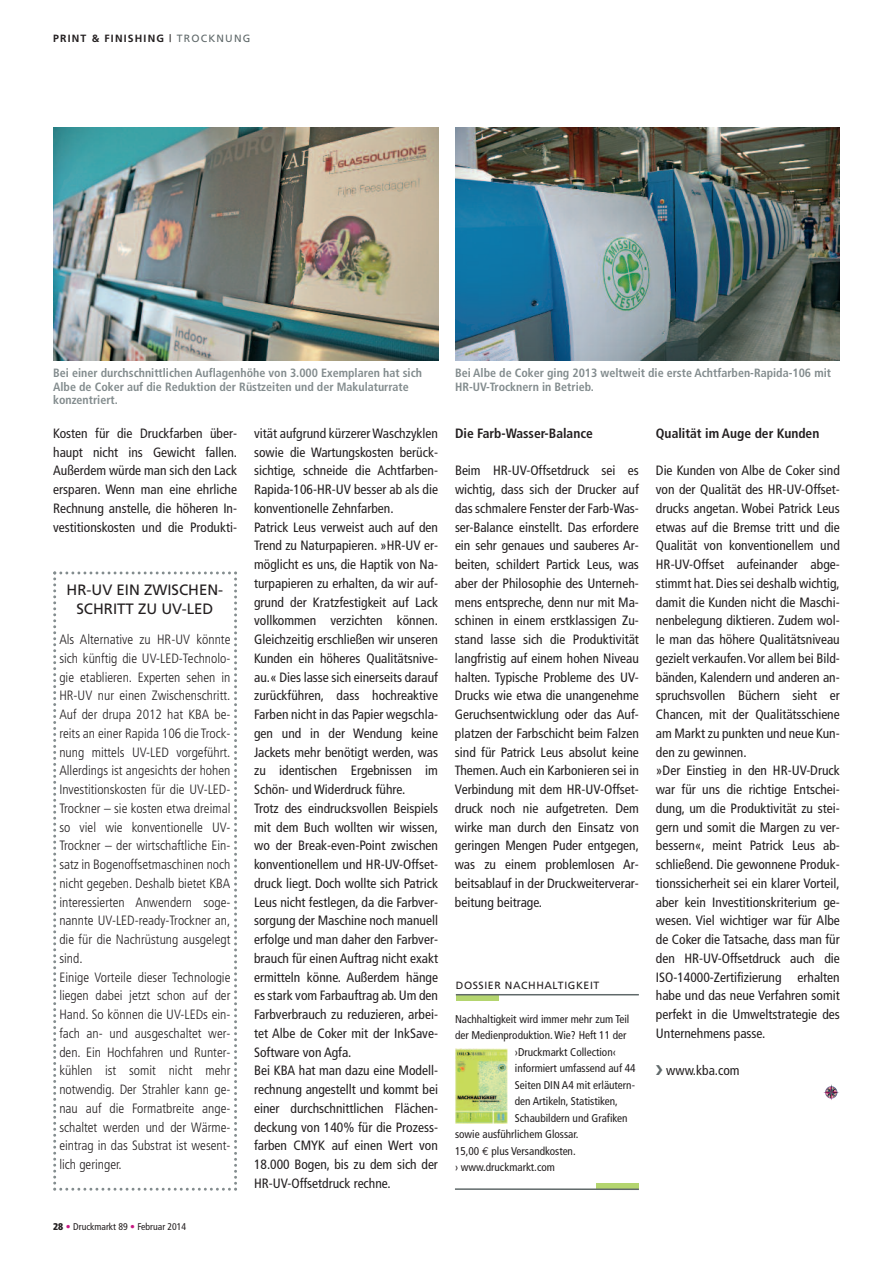
<style>
.page{position:relative;width:893px;height:1263px;background:#fff}
.page>*{position:absolute;margin:0;border:0;box-sizing:border-box;transform-origin:0 0}
.t1{font:15px/18.8px "Frutiger";color:#231f20;text-align:center}
.t2{font:condensed 13.5px/18.8px "Frutiger";color:#231f20;text-align:justify}
.t3{font:300 condensed 13.5px/18.8px "Frutiger";color:#231f20}
.t4{font:700 condensed 13.5px "Frutiger";color:#231f20}
.t5{font:700 condensed 12px/13.5px "Frutiger";color:#838c8e}
.t6{font:condensed 11.25px "Frutiger";color:#231f20}
.t7{font:700 10.5px "Frutiger";letter-spacing:.11em;color:#231f20}
.t8{font:10.5px "Frutiger";letter-spacing:.055em;color:#231f20}
.t9{font:condensed 9.75px "Frutiger";color:#231f20}
.s1{font-weight:400}
.s2{font-weight:400;color:#60696a}
.s3{font-family:"Euro Mono";font-stretch:normal}
.s4{font-weight:900}
.s5{font-weight:700;color:#c61882}
.s6{color:#c61882}
</style>
<div class="page">
<img style="left:455px;top:128px;width:385px;height:233px">
<img style="left:53px;top:128px;width:385px;height:233px">
<svg style="left:53px;top:571px;width:184px;height:620px"></svg>
<div style="left:456px;top:995px;width:42px;height:6px;background:#b4d56f"></div>
<hr style="left:456px;top:994px;width:183px;height:1px;background:#60696a">
<div style="left:596px;top:1183px;width:43px;height:6px;background:#b4d56f"></div>
<hr style="left:455px;top:1188px;width:184px;height:2px;background:#60696a">
<img style="left:455px;top:1049px;width:52px;height:74px">
<svg style="left:823px;top:1084px;width:13px;height:16px"></svg>
<svg style="left:832px;top:1086px;width:7px;height:10px"></svg>
<p class="t7" style="left:53px;top:34px;width:199px">PRINT &amp; FINISHING <span class="s1">|</span> <span class="s2">TROCKNUNG</span></p>
<p class="t5" style="left:53px;top:367px;width:370px">Bei einer durchschnittlichen Auflagenhöhe von 3.000 Exemplaren hat sich<br>Albe de Coker auf die Reduktion der Rüstzeiten und der Makulaturrate konzentriert.</p>
<p class="t5" style="left:455px;top:367px;width:377px">Bei Albe de Coker ging 2013 weltweit die erste Achtfarben-Rapida-106 mit<br>HR-UV-Trocknern in Betrieb.</p>
<p class="t2" style="left:53px;top:425px;width:185px">Kosten für die Druckfarben über&shy;haupt nicht ins Gewicht fallen.<br>Außerdem würde man sich den Lack ersparen. Wenn man eine ehrliche Rechnung anstelle, die höheren In&shy;vestitionskosten und die Produkti-</p>
<p class="t2" style="left:254px;top:425px;width:185px;text-align:left">vität aufgrund kürzererWaschzyklen sowie die Wartungskosten berück&shy;sichtige, schneide die Achtfarben-Rapida-106-HR-UV besser ab als die konventionelle Zehnfarben.<br>Patrick Leus verweist auch auf den Trend zu Naturpapieren. »HR-UV er&shy;möglicht es uns, die Haptik von Na&shy;turpapieren zu erhalten, da wir auf&shy;grund der Kratzfestigkeit auf Lack vollkommen verzichten können.<br>Gleichzeitig erschließen wir unseren Kunden ein höheres Qualitätsnive&shy;au.« Dies lasse sich einerseits darauf zurückführen, dass hochreaktive Farben nicht in das Papier wegschla&shy;gen und in der Wendung keine Jackets mehr benötigt werden, was zu identischen Ergebnissen im Schön- und Widerdruck führe.<br>Trotz des eindrucksvollen Beispiels mit dem Buch wollten wir wissen, wo der Break-even-Point zwischen konventionellem und HR-UV-Offset&shy;druck liegt. Doch wollte sich Patrick Leus nicht festlegen, da die Farbver&shy;sorgung der Maschine noch manuell erfolge und man daher den Farbver&shy;brauch für einen Auftrag nicht exakt ermitteln könne. Außerdem hänge es stark vom Farbauftrag ab.Um den Farbverbrauch zu reduzieren, arbei&shy;tet Albe de Coker mit der InkSave-Software von Agfa.<br>Bei KBA hat man dazu eine Modell&shy;rechnung angestellt und kommt bei einer durchschnittlichen Flächen&shy;deckung von 140% für die Prozess&shy;farben CMYK auf einen Wert von 18.000 Bogen, bis zu dem sich der HR-UV-Offsetdruck rechne.</p>
<p class="t4" style="left:455px;top:428px;width:139px">Die Farb-Wasser-Balance</p>
<p class="t2" style="left:455px;top:462px;width:185px">Beim HR-UV-Offsetdruck sei es wichtig, dass sich der Drucker auf das schmalere Fenster der Farb-Was&shy;ser-Balance einstellt. Das erfordere ein sehr genaues und sauberes Ar&shy;beiten, schildert Partick Leus, was aber der Philosophie des Unterneh&shy;mens entspreche, denn nur mit Ma&shy;schinen in einem erstklassigen Zu&shy;stand lasse sich die Produktivität langfristig auf einem hohen Niveau halten. Typische Probleme des UV-Drucks wie etwa die unangenehme Geruchsentwicklung oder das Auf&shy;platzen der Farbschicht beim Falzen sind für Patrick Leus absolut keine Themen.Auch ein Karbonieren sei in Verbindung mit dem HR-UV-Offset&shy;druck noch nie aufgetreten. Dem wirke man durch den Einsatz von geringen Mengen Puder entgegen, was zu einem problemlosen Ar&shy;beitsablauf in der Druckweiterverar&shy;beitung beitrage.</p>
<p class="t1" style="left:67px;top:582px;width:158px">HR-UV EIN ZWISCHEN-<br>SCHRITT ZU UV-LED</p>
<p class="t3" style="left:59px;top:631px;width:173px">Als Alternative zu HR-UV könnte sich künftig die UV-LED-Technolo&shy;gie etablieren. Experten sehen in<br>HR-UV nur einen Zwischenschritt.<br>Auf der drupa 2012 hat KBA be&shy;reits an einer Rapida 106 die Trock&shy;nung mittels UV-LED vorgeführt.<br>Allerdings ist angesichts der hohen<br>Investitionskosten für die UV-LED-<br>Trockner – sie kosten etwa dreimal so viel wie konventionelle UV-<br>Trockner – der wirtschaftliche Ein&shy;satz in Bogenoffsetmaschinen noch nicht gegeben. Deshalb bietet KBA interessierten Anwendern soge&shy;nannte UV-LED-ready-Trockner an, die für die Nachrüstung ausgelegt sind.<br>Einige Vorteile dieser Technologie liegen dabei jetzt schon auf der<br>Hand. So können die UV-LEDs ein&shy;fach an- und ausgeschaltet wer&shy;den. Ein Hochfahren und Runter&shy;kühlen ist somit nicht mehr notwendig. Der Strahler kann ge&shy;nau auf die Formatbreite ange&shy;schaltet werden und der Wärme&shy;eintrag in das Substrat ist wesent&shy;lich geringer.</p>
<p class="t8" style="left:456px;top:981px;width:145px">DOSSIER NACHHALTIGKEIT</p>
<p class="t6" style="left:455px;top:1014px;width:176px">Nachhaltigkeit wird immer mehr zum Teil</p>
<p class="t6" style="left:455px;top:1031px;width:173px">der Medienproduktion.Wie? Heft 11 der</p>
<p class="t6" style="left:515px;top:1047px;width:103px">›Druckmarkt Collection‹</p>
<p class="t6" style="left:515px;top:1064px;width:122px">informiert umfassend auf 44</p>
<p class="t6" style="left:515px;top:1080px;width:122px">Seiten DIN A4 mit erläutern-</p>
<p class="t6" style="left:515px;top:1097px;width:105px">den Artikeln, Statistiken,</p>
<p class="t6" style="left:515px;top:1113px;width:114px">Schaubildern und Grafiken</p>
<p class="t6" style="left:455px;top:1130px;width:125px">sowie ausführlichem Glossar.</p>
<p class="t6" style="left:455px;top:1146px;width:122px">15,00 <span class="s3">€</span> plus Versandkosten.</p>
<p class="t6" style="left:455px;top:1163px;width:101px">› www.druckmarkt.com</p>
<p class="t9" style="left:53px;top:1222px;width:135px"><span class="s4">28</span> <span class="s5">•</span> Druckmarkt 89 <span class="s6">•</span> Februar 2014</p>
<p class="t4" style="left:656px;top:428px;width:165px">Qualität im Auge der Kunden</p>
<p class="t2" style="left:656px;top:462px;width:185px;text-align:left">Die Kunden von Albe de Coker sind von der Qualität des HR-UV-Offset&shy;drucks angetan. Wobei Patrick Leus etwas auf die Bremse tritt und die Qualität von konventionellem und HR-UV-Offset aufeinander abge&shy;stimmt hat. Dies sei deshalb wichtig, damit die Kunden nicht die Maschi&shy;nenbelegung diktieren. Zudem wol&shy;le man das höhere Qualitätsniveau gezielt verkaufen.Vor allem bei Bild&shy;bänden, Kalendern und anderen an&shy;spruchsvollen Büchern sieht er Chancen, mit der Qualitätsschiene am Markt zu punkten und neue Kun&shy;den zu gewinnen.<br>»Der Einstieg in den HR-UV-Druck war für uns die richtige Entschei&shy;dung, um die Produktivität zu stei&shy;gern und somit die Margen zu ver&shy;bessern«, meint Patrick Leus ab&shy;schließend. Die gewonnene Produk&shy;tionssicherheit sei ein klarer Vorteil, aber kein Investitionskriterium ge&shy;wesen. Viel wichtiger war für Albe de Coker die Tatsache, dass man für den HR-UV-Offsetdruck auch die ISO-14000-Zertifizierung erhalten habe und das neue Verfahren somit perfekt in die Umweltstrategie des Unternehmens passe.</p>
<p class="t2" style="left:666px;top:1062px;width:75px">www.kba.com</p>
</div>
